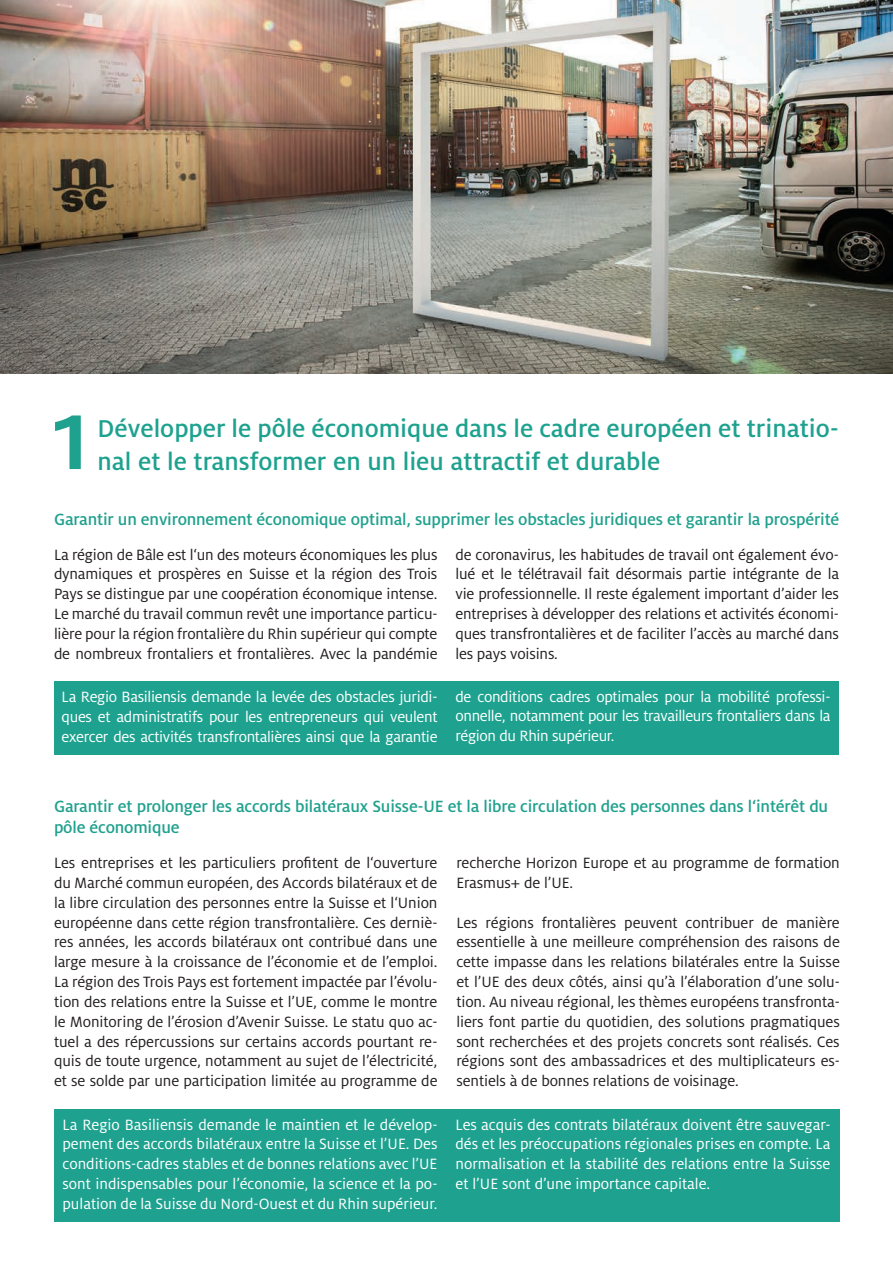
<style>
.page{position:relative;width:893px;height:1263px;background:#fff}
.page>*{position:absolute;margin:0;border:0;box-sizing:border-box;transform-origin:0 0}
.t1{font:500 109.5px "Milo Pro";color:#1ea28f}
.t2{font:500 27px "Milo Pro";color:#1ea28f}
.t3{font:500 18px/21.6px "Milo Pro";letter-spacing:-.01em;color:#20a18e}
.t4{font:16.5px/19.8px "Milo Pro";letter-spacing:-.005em;color:#231f20;text-align:justify}
.t5{font:16.5px/19.8px "Milo Pro";letter-spacing:-.02em;color:#fff;text-align:justify}
</style>
<div class="page">
<div style="left:54px;top:681px;width:785px;height:74px;background:#1ea28f"></div>
<img style="left:0;top:0;width:893px;height:373px">
<div style="left:54px;top:1109px;width:785px;height:112px;background:#1ea28f"></div>
<h1 class="t1" style="left:52px;top:374px;width:40px">1</h1>
<h2 class="t2" style="left:98px;top:414px;width:743px">Développer le pôle économique dans le cadre européen et trinatio-</h2>
<h2 class="t2" style="left:98px;top:446px;width:564px">nal et le transformer en un lieu attractif et durable</h2>
<p class="t3" style="left:54px;top:508px;width:787px">Garantir un environnement économique optimal, supprimer les obstacles juridiques et garantir la prospérité</p>
<p class="t4" style="left:54px;top:545px;width:385px">La région de Bâle est l‘un des moteurs économiques les plus dynamiques et prospères en Suisse et la région des Trois Pays se distingue par une coopération économique intense.<br>Le marché du travail commun revêt une importance particu&shy;lière pour la région frontalière du Rhin supérieur qui compte de nombreux frontaliers et frontalières. Avec la pandémie</p>
<p class="t5" style="left:62px;top:687px;width:377px">La Regio Basiliensis demande la levée des obstacles juridi&shy;ques et administratifs pour les entrepreneurs qui veulent exercer des activités transfrontalières ainsi que la garantie</p>
<p class="t4" style="left:455px;top:545px;width:385px">de coronavirus, les habitudes de travail ont également évo&shy;lué et le télétravail fait désormais partie intégrante de la vie professionnelle. Il reste également important d’aider les entreprises à développer des relations et activités économi&shy;ques transfrontalières et de faciliter l’accès au marché dans les pays voisins.</p>
<p class="t5" style="left:455px;top:687px;width:376px">de conditions cadres optimales pour la mobilité professi&shy;onnelle, notamment pour les travailleurs frontaliers dans la région du Rhin supérieur.</p>
<p class="t3" style="left:54px;top:795px;width:776px">Garantir et prolonger les accords bilatéraux Suisse-UE et la libre circulation des personnes dans l‘intérêt du pôle économique</p>
<p class="t4" style="left:54px;top:853px;width:385px">Les entreprises et les particuliers profitent de l‘ouverture du Marché commun européen, des Accords bilatéraux et de la libre circulation des personnes entre la Suisse et l‘Union européenne dans cette région transfrontalière. Ces derniè&shy;res années, les accords bilatéraux ont contribué dans une large mesure à la croissance de l’économie et de l’emploi.<br>La région des Trois Pays est fortement impactée par l’évolu&shy;tion des relations entre la Suisse et l’UE, comme le montre le Monitoring de l’érosion d’Avenir Suisse. Le statu quo ac&shy;tuel a des répercussions sur certains accords pourtant re&shy;quis de toute urgence, notamment au sujet de l’électricité, et se solde par une participation limitée au programme de</p>
<p class="t4" style="left:456px;top:853px;width:385px">recherche Horizon Europe et au programme de formation<br>Erasmus+ de l’UE.</p>
<p class="t4" style="left:456px;top:913px;width:385px">Les régions frontalières peuvent contribuer de manière essentielle à une meilleure compréhension des raisons de cette impasse dans les relations bilatérales entre la Suisse et l’UE des deux côtés, ainsi qu’à l’élaboration d’une solu&shy;tion. Au niveau régional, les thèmes européens transfronta&shy;liers font partie du quotidien, des solutions pragmatiques sont recherchées et des projets concrets sont réalisés. Ces régions sont des ambassadrices et des multiplicateurs es&shy;sentiels à de bonnes relations de voisinage.</p>
<p class="t5" style="left:63px;top:1114px;width:377px">La Regio Basiliensis demande le maintien et le dévelop&shy;pement des accords bilatéraux entre la Suisse et l’UE. Des conditions-cadres stables et de bonnes relations avec l’UE sont indispensables pour l’économie, la science et la po&shy;pulation de la Suisse du Nord-Ouest et du Rhin supérieur.</p>
<p class="t5" style="left:455px;top:1114px;width:376px">Les acquis des contrats bilatéraux doivent être sauvegar&shy;dés et les préoccupations régionales prises en compte. La normalisation et la stabilité des relations entre la Suisse et l’UE sont d’une importance capitale.</p>
</div>
